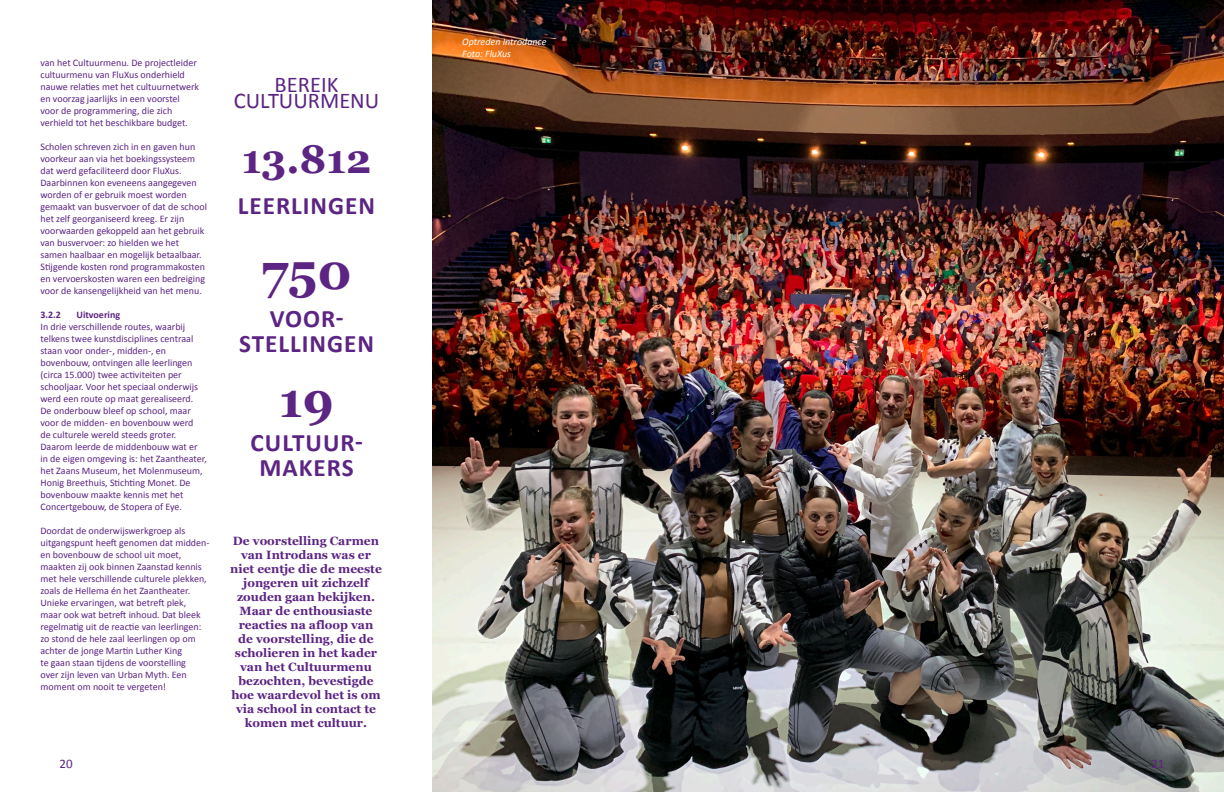
<style>
.page{position:relative;width:1224px;height:792px;background:#fff}
.page>*{position:absolute;margin:0;border:0;box-sizing:border-box;transform-origin:0 0}
.Body_-_regular{font:700 49px "Georgia";color:#5c2483}
.Body_-_regular-2{font:700 48px "Georgia";color:#5c2483}
.Body_-_regular-3{font:700 40px "Georgia";color:#5c2483}
.Body_-_regular-4{font:700 25.2px/25px "Calibri";letter-spacing:.04em;color:#5c2483;text-align:center}
.Body_-_regular-5{font:22.5px/16.2px "Calibri";color:#5c2483;text-align:center}
.t1{font:13px "Calibri";color:#5c2483}
.Body_-_kop_3{font:700 12px/14px "Georgia";color:#5c2483;text-align:center}
.Body_-_kop_3-2{font:italic 11px "Calibri";color:#e6e1ef}
.Body_-_regular-6{font:10px/12px "Calibri";color:#5c2483}
.Body_-_regular-7{font:italic 10px "Calibri";color:#fff}
.Body_-_kop_3-3{font:700 10px "Calibri";color:#5c2483}
</style>
<div class="page">
<img style="left:432px;top:0;width:792px;height:792px">
<p class="Body_-_regular-6" style="left:40px;top:56px;width:160px">van het Cultuurmenu. De projectleider cultuurmenu van FluXus onderhield nauwe relaties met het cultuurnetwerk en voorzag jaarlijks in een voorstel voor de programmering, die zich verhield tot het beschikbare budget.</p>
<p class="Body_-_regular-6" style="left:40px;top:140px;width:168px">Scholen schreven zich in en gaven hun voorkeur aan via het boekingssysteem dat werd gefaciliteerd door FluXus.<br>Daarbinnen kon eveneens aangegeven worden of er gebruik moest worden gemaakt van busvervoer of dat de school het zelf georganiseerd kreeg. Er zijn voorwaarden gekoppeld aan het gebruik van busvervoer: zo hielden we het samen haalbaar en mogelijk betaalbaar.<br>Stijgende kosten rond programmakosten en vervoerskosten waren een bedreiging voor de kansengelijkheid van het menu.</p>
<p class="Body_-_kop_3-3" style="left:40px;top:308px;width:22px">3.2.2</p>
<p class="Body_-_kop_3-3" style="left:76px;top:308px;width:45px">Uitvoering</p>
<p class="Body_-_regular-6" style="left:40px;top:320px;width:159px">In drie verschillende routes, waarbij telkens twee kunstdisciplines centraal staan voor onder-, midden-, en bovenbouw, ontvingen alle leerlingen (circa 15.000) twee activiteiten per schooljaar. Voor het speciaal onderwijs werd een route op maat gerealiseerd.</p>
<p class="Body_-_regular-6" style="left:40px;top:404px;width:154px">De onderbouw bleef op school, maar voor de midden- en bovenbouw werd de culturele wereld steeds groter.</p>
<p class="Body_-_regular-6" style="left:40px;top:440px;width:168px">Daarom leerde de middenbouw wat er in de eigen omgeving is: het Zaantheater, het Zaans Museum, het Molenmuseum, Honig Breethuis, Stichting Monet. De bovenbouw maakte kennis met het Concertgebouw, de Stopera of Eye.</p>
<p class="Body_-_regular-6" style="left:40px;top:524px;width:170px">Doordat de onderwijswerkgroep als uitgangspunt heeft genomen dat midden&shy;en bovenbouw de school uit moet, maakten zij ook binnen Zaanstad kennis met hele verschillende culturele plekken, zoals de Hellema én het Zaantheater.</p>
<p class="Body_-_regular-6" style="left:40px;top:596px;width:163px">Unieke ervaringen, wat betreft plek, maar ook wat betreft inhoud. Dat bleek regelmatig uit de reactie van leerlingen: zo stond de hele zaal leerlingen op om achter de jonge Martin Luther King<br>te gaan staan tijdens de voorstelling over zijn leven van Urban Myth. Een moment om nooit te vergeten!</p>
<p class="Body_-_regular-5" style="left:234px;top:75px;width:147px">BEREIK<br>CULTUURMENU</p>
<p class="Body_-_regular-3" style="left:242px;top:129px;width:131px">13.812</p>
<p class="Body_-_regular-4" style="left:238px;top:192px;width:139px">LEERLINGEN</p>
<p class="Body_-_regular" style="left:261px;top:235px;width:92px">750</p>
<p class="Body_-_regular-4" style="left:239px;top:305px;width:136px">VOOR-<br>STELLINGEN</p>
<p class="Body_-_regular-2" style="left:279px;top:364px;width:56px">19</p>
<p class="Body_-_regular-4" style="left:251px;top:429px;width:114px">CULTUUR-<br>MAKERS</p>
<p class="Body_-_kop_3" style="left:230px;top:534px;width:153px">De voorstelling Carmen van Introdans was er niet eentje die de meeste jongeren uit zichzelf zouden gaan bekijken.<br>Maar de enthousiaste reacties na afloop van de voorstelling, die de scholieren in het kader van het Cultuurmenu bezochten, bevestigde hoe waardevol het is om via school in contact te komen met cultuur.</p>
<p class="Body_-_regular-7" style="left:462px;top:35px;width:86px">Optreden Introdance</p>
<p class="Body_-_regular-7" style="left:462px;top:47px;width:50px">Foto: FluXus</p>
<p class="Body_-_kop_3-2" style="left:445px;top:38px;width:97px">Bijschrift bij deze foto</p>
<h3 class="t1" style="left:60px;top:754px;width:15px">20</h3>
<h3 class="t1" style="left:1151px;top:754px;width:15px">21</h3>
</div>
